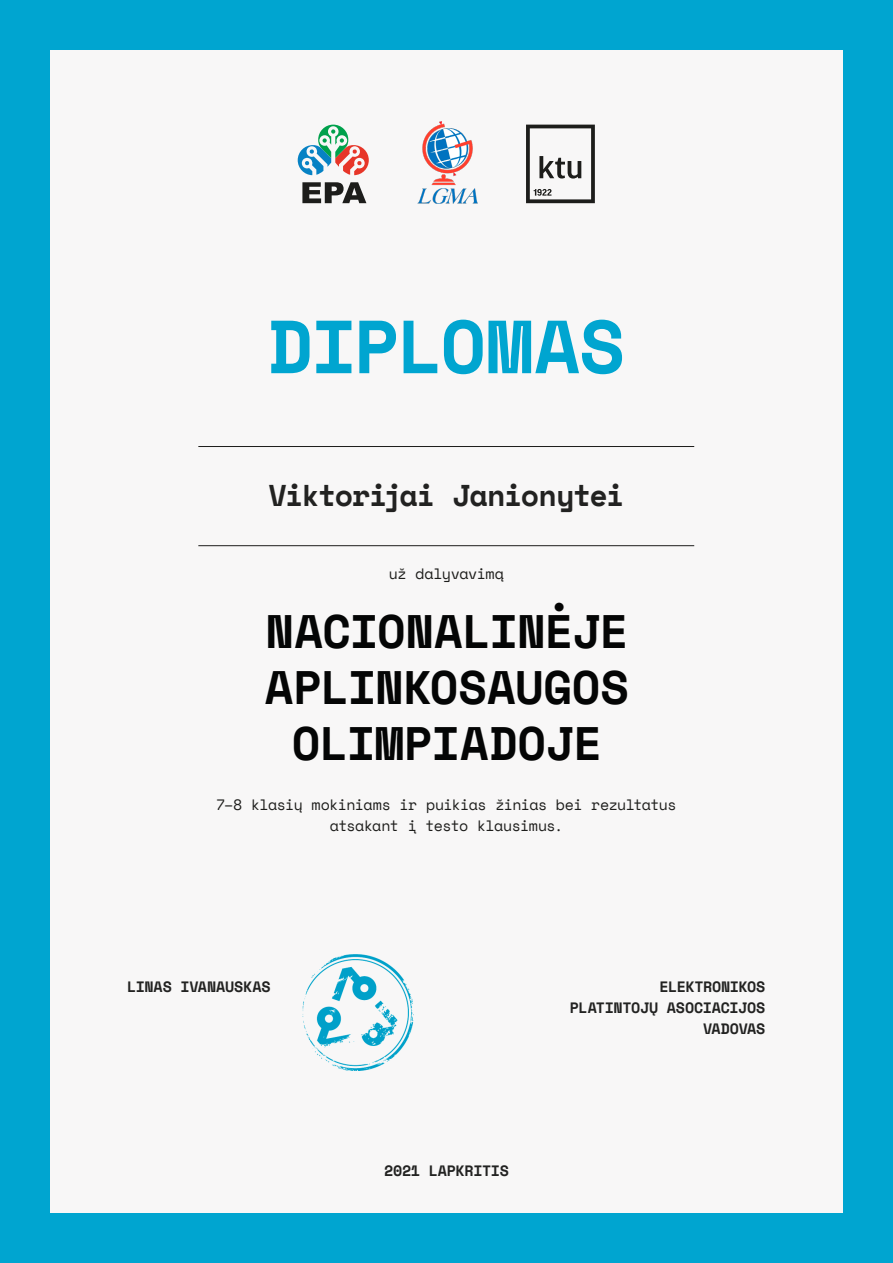
<style>
.page{position:relative;width:893px;height:1263px;background:#f8f7f7}
.page>*{position:absolute;margin:0;border:0;box-sizing:border-box;transform-origin:0 0}
.t1{font:700 75px "Space Mono";letter-spacing:-.035em;color:#00a5d0}
.t2{font:700 46.8px/56.1px "Space Mono";letter-spacing:-.015em;color:#040505;text-align:center}
.t3{font:700 30px "Space Mono";letter-spacing:-.045em;color:#222221}
.t4{font:15px/21px "Space Mono";letter-spacing:-.035em;color:#1d1d1b;text-align:center}
.t5{font:700 15px/21px "Space Mono";letter-spacing:-.015em;color:#222221;text-align:right}
</style>
<div class="page">
<div style="left:0;top:0;width:893px;height:50px;background:#00a5d0"></div>
<div style="left:0;top:1213px;width:893px;height:50px;background:#00a5d0"></div>
<div style="left:0;top:16px;width:50px;height:1224px;background:#00a5d0"></div>
<div style="left:843px;top:0;width:50px;height:1222px;background:#00a5d0"></div>
<svg style="left:302px;top:182px;width:64px;height:21px"></svg>
<svg style="left:298px;top:125px;width:71px;height:50px"></svg>
<svg style="left:526px;top:125px;width:69px;height:78px"></svg>
<img style="left:418px;top:122px;width:59px;height:82px">
<hr style="left:198px;top:545px;width:496px;height:1px;background:#1d1d1b">
<hr style="left:198px;top:446px;width:496px;height:1px;background:#1d1d1b">
<img style="left:302px;top:954px;width:111px;height:117px">
<h1 class="t1" style="left:268px;top:289px;width:359px">DIPLOMAS</h1>
<h3 class="t3" style="left:268px;top:472px;width:357px">Viktorijai Janionytei</h3>
<p class="t4" style="left:389px;top:563px;width:117px">už dalyvavimą</p>
<h2 class="t2" style="left:265px;top:602px;width:366px">NACIONALINĖJE<br>APLINKOSAUGOS<br>OLIMPIADOJE</h2>
<p class="t4" style="left:216px;top:794px;width:462px">7–8 klasių mokiniams ir puikias žinias bei rezultatus atsakant į testo klausimus.</p>
<p class="t5" style="left:127px;top:975px;width:145px">LINAS IVANAUSKAS</p>
<p class="t5" style="left:384px;top:1159px;width:126px">2021 LAPKRITIS</p>
<p class="t5" style="left:570px;top:975px;width:197px">ELEKTRONIKOS<br>PLATINTOJŲ ASOCIACIJOS<br>VADOVAS</p>
</div>
